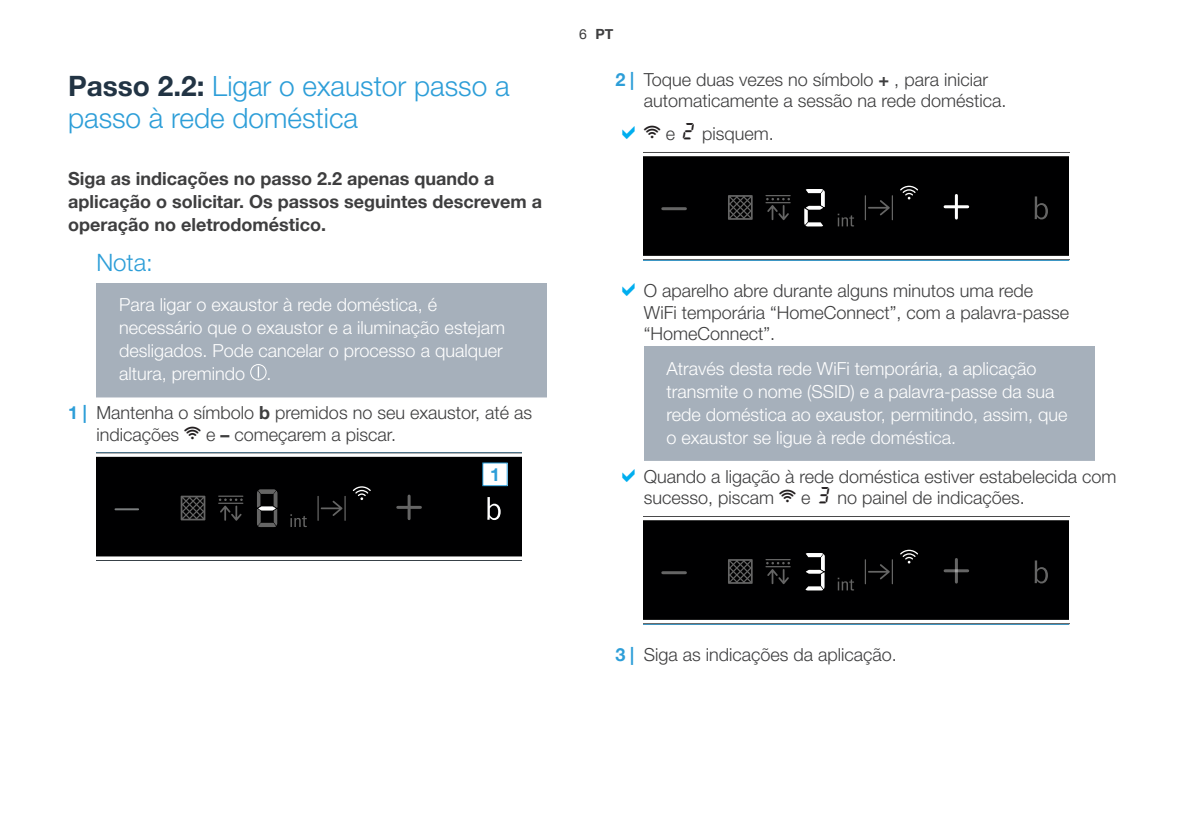
<style>
.page{position:relative;width:1191px;height:840px;background:#fff}
.page>*{position:absolute;margin:0;border:0;box-sizing:border-box;transform-origin:0 0}
.t1{font:300 28px/32px "Helvetica Neue";color:#2d9ed8}
.t2{font:300 24px "Helvetica Neue";color:#2d9ed8}
.t3{font:300 18px/21.6px "Helvetica Neue";color:#3e3e3f}
.t4{font:300 18px/23px "Helvetica Neue";color:#fff}
.t5{font:700 18px/23px "Helvetica Neue";color:#3e3e3f}
.t6{font:700 18px "Helvetica Neue";color:#2d9ed8}
.t7{font:700 14px "Helvetica Neue";color:#3e3e3f}
.s1{font-weight:700;color:#223444}
.s2{font-weight:700;color:#2d9ed8}
.s3{font-weight:700}
.s4{font-weight:400}
.s5{font-family:"BSH Symb All";font-weight:400;font-size:17.8px;color:#231f20}
</style>
<div class="page">
<div style="left:96px;top:283px;width:451px;height:120px;background:#a6b0bb"></div>
<div style="left:45px;top:397px;width:547px;height:10px;background:#fff"></div>
<svg style="left:250px;top:364px;width:16px;height:16px"></svg>
<svg style="left:96px;top:452px;width:426px;height:105px;background:#0e0e0f"></svg>
<svg style="left:257px;top:489px;width:20px;height:38px"></svg>
<div style="left:483px;top:462px;width:24px;height:23px;background:#fff"></div>
<div style="left:482px;top:462px;width:26px;height:24px;border:1px solid #2d9ed8"></div>
<div style="left:643px;top:346px;width:451px;height:120px;background:#a6b0bb"></div>
<div style="left:592px;top:460px;width:548px;height:10px;background:#fff"></div>
<svg style="left:643px;top:152px;width:426px;height:108px;background:#151516"></svg>
<svg style="left:643px;top:516px;width:426px;height:104px;background:#0d0d0e"></svg>
<h1 class="t1" style="left:68px;top:68px;width:443px"><span class="s1">Passo 2.2:</span> Ligar o exaustor passo a passo à rede doméstica</h1>
<p class="t5" style="left:68px;top:168px;width:475px">Siga as indicações no passo 2.2 apenas quando a aplicação o solicitar. Os passos seguintes descrevem a operação no eletrodoméstico.</p>
<h2 class="t2" style="left:96px;top:243px;width:58px">Nota:</h2>
<p class="t4" style="left:119px;top:292px;width:387px">Para ligar o exaustor à rede doméstica, é necessário que o exaustor e a iluminação estejam desligados. Pode cancelar o processo a qualquer altura, premindo .</p>
<p class="t3" style="left:96px;top:400px;width:437px;text-indent:-28px"><span class="s2">1 |</span> Mantenha o símbolo <span class="s3">b</span> premidos no seu exaustor, até as indicações <sup>D</sup> e <span class="s3">–</span> começarem a piscar.</p>
<p class="t6" style="left:490px;top:460px;width:12px">1</p>
<p class="t7" style="left:579px;top:23px;width:36px"><span class="s4">6</span> PT</p>
<p class="t3" style="left:643px;top:67px;width:364px;text-indent:-28px"><span class="s2">2 |</span> Toque duas vezes no símbolo <span class="s3">+</span> , para iniciar automaticamente a sessão na rede doméstica.</p>
<p class="t3" style="left:643px;top:121px;width:132px"><sup>D</sup> e <span class="s5">ƒ</span> pisquem.</p>
<p class="t3" style="left:643px;top:278px;width:427px">O aparelho abre durante alguns minutos uma rede<br>WiFi temporária “HomeConnect”, com a palavra-passe “HomeConnect”.</p>
<p class="t4" style="left:666px;top:355px;width:403px">Através desta rede WiFi temporária, a aplicação transmite o nome (SSID) e a palavra-passe da sua rede doméstica ao exaustor, permitindo, assim, que o exaustor se ligue à rede doméstica.</p>
<p class="t3" style="left:643px;top:463px;width:474px">Quando a ligação à rede doméstica estiver estabelecida com sucesso, piscam <sup>D</sup> e <span class="s5">„</span> no painel de indicações.</p>
<p class="t3" style="left:615px;top:642px;width:283px"><span class="s2">3 |</span> Siga as indicações da aplicação.</p>
</div>
